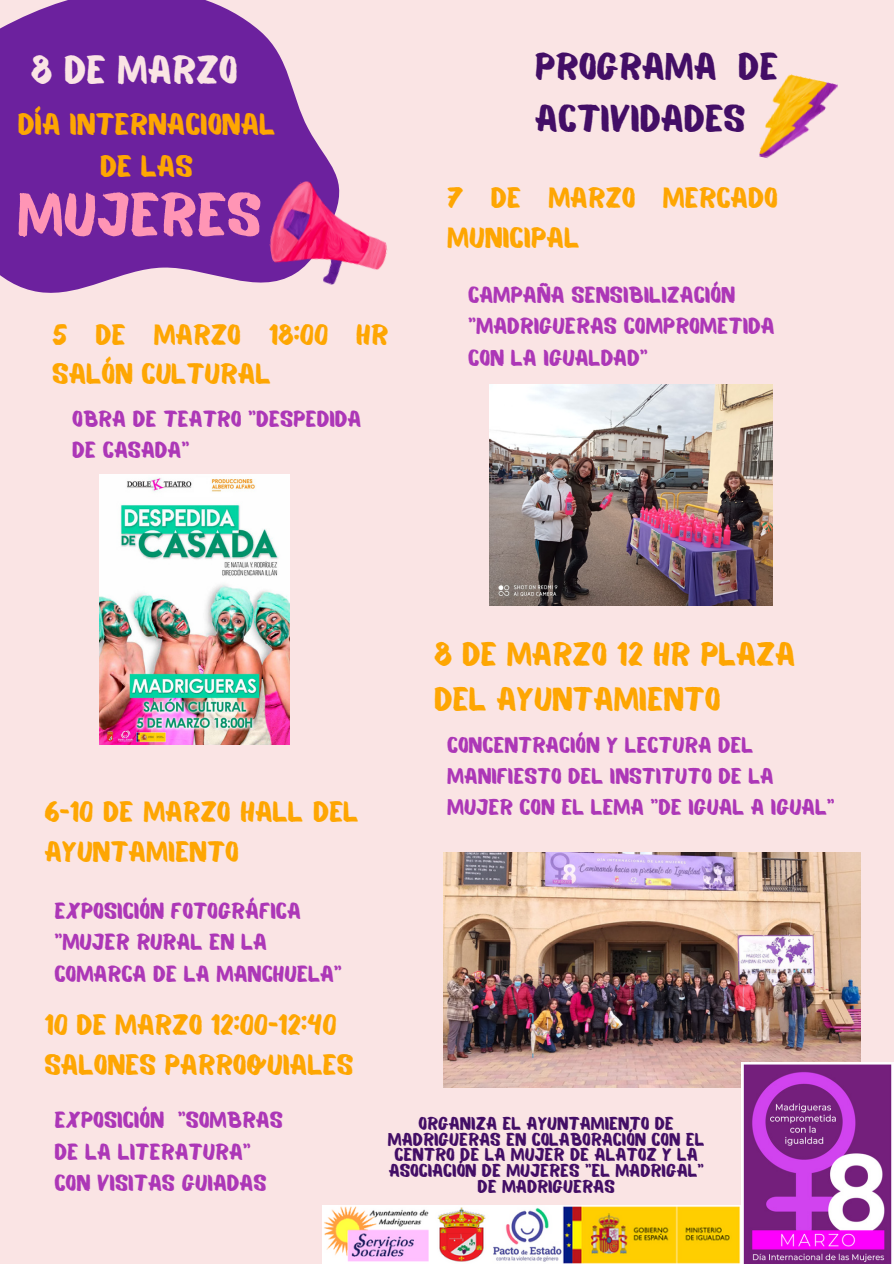
<style>
.page{position:relative;width:894px;height:1264px;background:#fff}
.page>*{position:absolute;margin:0;border:0;box-sizing:border-box;transform-origin:0 0}
.t1{font:60px "Balmy";color:#ff95b5}
.t2{font:39.3px "Balmy";color:#fae4e4}
.t3{font:37.5px/51.8px "Balmy";color:#430e66}
.t4{font:32.85px/45.2px "Balmy";color:#fea602}
.t5{font:30px/41.7px "Balmy";color:#fea602;text-align:center}
.t6{font:28.5px/39.5px "Balmy";color:#fea602}
.t7{font:22.5px/31.5px "Balmy";color:#ac37b7}
.t8{font:22.05px/30.9px "Balmy";color:#ac37b7}
.t9{font:18px/15.8px "Balmy";color:#430e66;text-align:center}
</style>
<div class="page">
<div style="left:0;top:0;width:893px;height:1263px;background:#fae4e4"></div>
<svg style="left:0;top:0;width:333px;height:293px;fill:#6c219e"></svg>
<img style="left:260px;top:169px;width:128px;height:124px">
<img style="left:759px;top:74px;width:78px;height:84px">
<img style="left:443px;top:853px;width:416px;height:234px">
<img style="left:489px;top:385px;width:283px;height:220px">
<img style="left:323px;top:1205px;width:166px;height:58px">
<img style="left:489px;top:1205px;width:251px;height:58px">
<img style="left:740px;top:1062px;width:152px;height:201px">
<img style="left:99px;top:475px;width:190px;height:269px">
<h2 class="t2" style="left:31px;top:54px;width:208px">8 DE MARZO</h2>
<h3 class="t5" style="left:18px;top:107px;width:259px">DÍA INTERNACIONAL<br>DE LAS</h3>
<h1 class="t1" style="left:17px;top:191px;width:246px">MUJERES</h1>
<p class="t6" style="left:52px;top:318px;width:337px">5 DE MARZO 18:00 HR<br>SALÓN CULTURAL</p>
<p class="t7" style="left:72px;top:405px;width:290px">OBRA DE TEATRO "DESPEDIDA<br>DE CASADA"</p>
<h3 class="t3" style="left:535px;top:45px;width:244px">PROGRAMA DE<br>ACTIVIDADES</h3>
<p class="t6" style="left:447px;top:182px;width:332px">7 DE MARZO MERCADO<br>MUNICIPAL</p>
<p class="t7" style="left:468px;top:281px;width:308px">CAMPAÑA SENSIBILIZACIÓN "MADRIGUERAS COMPROMETIDA<br>CON LA IGUALDAD"</p>
<p class="t6" style="left:44px;top:795px;width:315px">6-10 DE MARZO HALL DEL<br>AYUNTAMIENTO</p>
<p class="t7" style="left:54px;top:897px;width:289px">EXPOSICIÓN FOTOGRÁFICA "MUJER RURAL EN LA<br>COMARCA DE LA MANCHUELA"</p>
<h3 class="t4" style="left:434px;top:635px;width:363px">8 DE MARZO 12 HR PLAZA<br>DEL AYUNTAMIENTO</h3>
<p class="t8" style="left:447px;top:732px;width:389px">CONCENTRACIÓN Y LECTURA DEL<br>MANIFIESTO DEL INSTITUTO DE LA<br>MUJER CON EL LEMA "DE IGUAL A IGUAL"</p>
<p class="t6" style="left:44px;top:1008px;width:310px">10 DE MARZO 12:00-12:40<br>SALONES PARROQUIALES</p>
<p class="t7" style="left:54px;top:1106px;width:230px">EXPOSICIÓN "SOMBRAS<br>DE LA LITERATURA"<br>CON VISITAS GUIADAS</p>
<p class="t9" style="left:388px;top:1117px;width:318px">ORGANIZA EL AYUNTAMIENTO DE<br>MADRIGUERAS EN COLABORACIÓN CON EL<br>CENTRO DE LA MUJER DE ALATOZ Y LA<br>ASOCIACIÓN DE MUJERES "EL MADRIGAL"<br>DE MADRIGUERAS</p>
</div>
